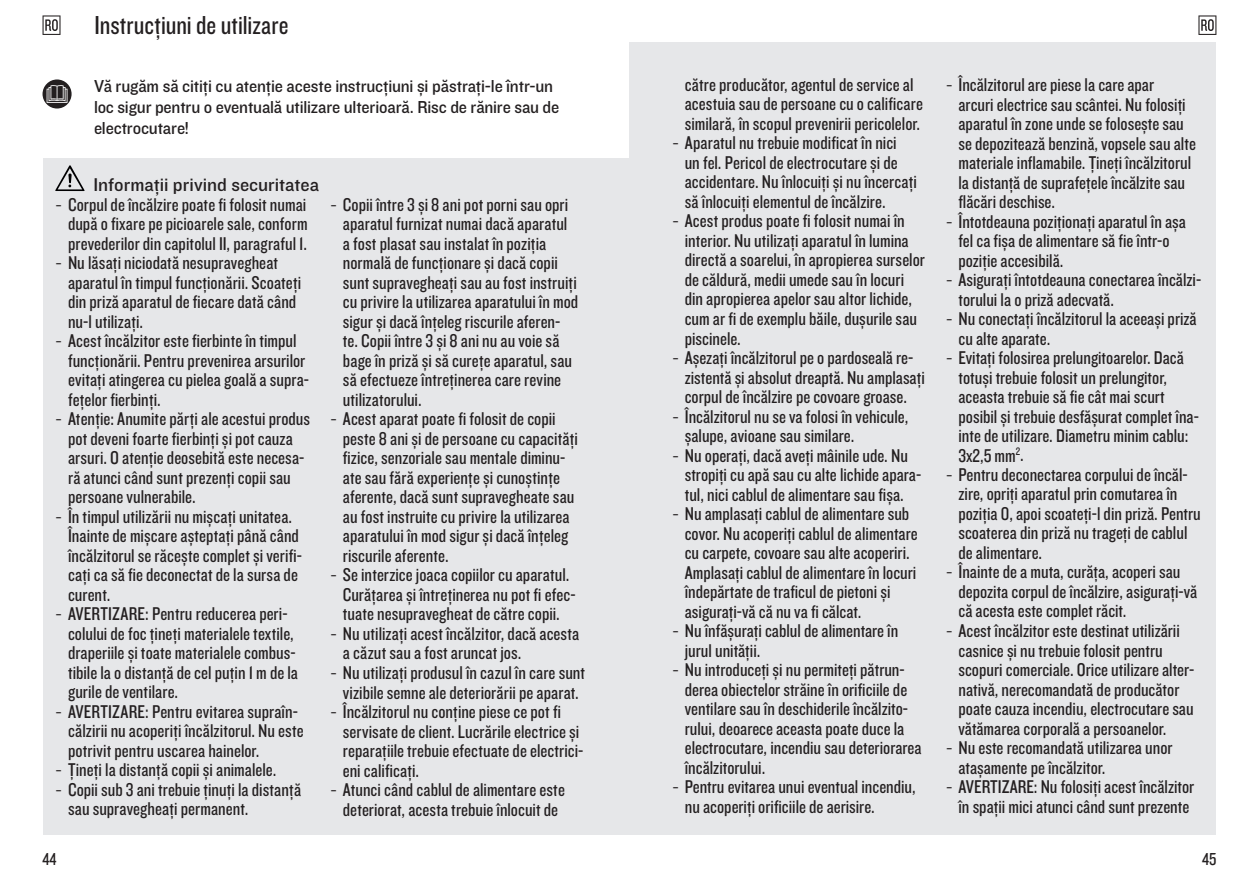
<style>
.page{position:relative;width:1259px;height:893px;background:#fff}
.page>*{position:absolute;margin:0;border:0;box-sizing:border-box;transform-origin:0 0}
.t1{font:27px "Knockout 29 Junior Ltweight";color:#231f20}
.t2{font:19.2px/19.5px "Knockout 29 Junior Ltweight";color:#231f20}
.t3{font:19.2px "Knockout 31 Junior Middlewt";color:#231f20}
.t4{font:18px/21px "Knockout 31 Junior Middlewt";letter-spacing:-.01em;color:#231f20;scale:.95 1}
.t5{font:18px "Knockout 29 Junior Ltweight";color:#231f20}
.s1{font-family:"Helvetica Neue LTW1 G";font-weight:300}
</style>
<div class="page">
<svg style="left:1198px;top:15px;width:18px;height:20px"></svg>
<div style="left:629px;top:43px;width:587px;height:792px;background:#e6e7e9"></div>
<svg style="left:43px;top:15px;width:18px;height:20px"></svg>
<div style="left:43px;top:158px;width:586px;height:677px;background:#e6e7e9"></div>
<svg style="left:55px;top:165px;width:30px;height:26px"></svg>
<svg style="left:43px;top:79px;width:29px;height:30px"></svg>
<svg style="left:47px;top:85px;width:20px;height:18px"></svg>
<p class="t1" style="left:94px;top:7px;width:195px">Instrucțiuni de utilizare</p>
<p class="t4" style="left:94px;top:75px;width:491px">Vă rugăm să citiți cu atenție aceste instrucțiuni și păstrați-le într-un loc sigur pentru o eventuală utilizare ulterioară. Risc de rănire sau de electrocutare!</p>
<p class="t3" style="left:94px;top:171px;width:227px">Informații privind securitatea</p>
<p class="t2" style="left:68px;top:194px;width:241px;text-align:justify;text-indent:-13px"><span class="s1">-</span> Corpul de încălzire poate fi folosit numai după o fixare pe picioarele sale, conform prevederilor din capitolul II, paragraful 1.</p>
<p class="t2" style="left:68px;top:252px;width:235px;text-indent:-13px"><span class="s1">-</span> Nu lăsați niciodată nesupravegheat aparatul în timpul funcționării. Scoateți din priză aparatul de fiecare dată când nu-l utilizați.</p>
<p class="t2" style="left:68px;top:330px;width:243px;text-indent:-13px"><span class="s1">-</span> Acest încălzitor este fierbinte în timpul funcționării. Pentru prevenirea arsurilor evitați atingerea cu pielea goală a supra&shy;fețelor fierbinți.</p>
<p class="t2" style="left:68px;top:408px;width:243px;text-indent:-13px"><span class="s1">-</span> Atenție: Anumite părți ale acestui produs pot deveni foarte fierbinți și pot cauza arsuri. O atenție deosebită este necesa&shy;ră atunci când sunt prezenți copii sau persoane vulnerabile.</p>
<p class="t2" style="left:68px;top:506px;width:235px;text-indent:-13px"><span class="s1">-</span> În timpul utilizării nu mișcați unitatea.<br>Înainte de mișcare așteptați până când încălzitorul se răcește complet și verifi&shy;cați ca să fie deconectat de la sursa de curent.</p>
<p class="t2" style="left:68px;top:603px;width:231px;text-indent:-13px"><span class="s1">-</span> AVERTIZARE: Pentru reducerea peri&shy;colului de foc țineți materialele textile, draperiile și toate materialele combus&shy;tibile la o distanță de cel puțin 1 m de la gurile de ventilare.</p>
<p class="t2" style="left:68px;top:701px;width:237px;text-indent:-13px"><span class="s1">-</span> AVERTIZARE: Pentru evitarea supraîn&shy;călzirii nu acoperiți încălzitorul. Nu este potrivit pentru uscarea hainelor.</p>
<p class="t2" style="left:55px;top:759px;width:223px"><span class="s1">-</span> Țineți la distanță copii și animalele.</p>
<p class="t2" style="left:68px;top:779px;width:235px;text-indent:-13px"><span class="s1">-</span> Copii sub 3 ani trebuie ținuți la distanță sau supravegheați permanent.</p>
<p class="t2" style="left:343px;top:194px;width:237px;text-indent:-13px"><span class="s1">-</span> Copii între 3 și 8 ani pot porni sau opri aparatul furnizat numai dacă aparatul a fost plasat sau instalat în poziția normală de funcționare și dacă copii sunt supravegheați sau au fost instruiți cu privire la utilizarea aparatului în mod sigur și dacă înțeleg riscurile aferen&shy;te. Copii între 3 și 8 ani nu au voie să bage în priză și să curețe aparatul, sau să efectueze întreținerea care revine utilizatorului.</p>
<p class="t2" style="left:343px;top:408px;width:236px;text-indent:-13px"><span class="s1">-</span> Acest aparat poate fi folosit de copii peste 8 ani și de persoane cu capacități fizice, senzoriale sau mentale diminu&shy;ate sau fără experiențe și cunoștințe aferente, dacă sunt supravegheate sau au fost instruite cu privire la utilizarea aparatului în mod sigur și dacă înțeleg riscurile aferente.</p>
<p class="t2" style="left:343px;top:565px;width:234px;text-indent:-13px"><span class="s1">-</span> Se interzice joaca copiilor cu aparatul.<br>Curățarea și întreținerea nu pot fi efec&shy;tuate nesupravegheat de către copii.</p>
<p class="t2" style="left:343px;top:623px;width:238px;text-indent:-13px"><span class="s1">-</span> Nu utilizați acest încălzitor, dacă acesta a căzut sau a fost aruncat jos.</p>
<p class="t2" style="left:330px;top:662px;width:256px;text-align:center"><span class="s1">-</span> Nu utilizați produsul în cazul în care sunt vizibile semne ale deteriorării pe aparat.</p>
<p class="t2" style="left:343px;top:701px;width:242px;text-indent:-13px"><span class="s1">-</span> Încălzitorul nu conține piese ce pot fi servisate de client. Lucrările electrice și reparațiile trebuie efectuate de electrici&shy;eni calificați.</p>
<p class="t2" style="left:330px;top:779px;width:236px;text-align:center"><span class="s1">-</span> Atunci când cablul de alimentare este deteriorat, acesta trebuie înlocuit de</p>
<p class="t5" style="left:43px;top:847px;width:15px">44</p>
<p class="t2" style="left:685px;top:74px;width:240px">către producător, agentul de service al acestuia sau de persoane cu o calificare similară, în scopul prevenirii pericolelor.</p>
<p class="t2" style="left:685px;top:133px;width:234px;text-indent:-13px"><span class="s1">-</span> Aparatul nu trebuie modificat în nici<br>un fel. Pericol de electrocutare și de accidentare. Nu înlocuiți și nu încercați să înlocuiți elementul de încălzire.</p>
<p class="t2" style="left:685px;top:211px;width:242px;text-indent:-13px"><span class="s1">-</span> Acest produs poate fi folosit numai în interior. Nu utilizați aparatul în lumina directă a soarelui, în apropierea surselor de căldură, medii umede sau în locuri din apropierea apelor sau altor lichide, cum ar fi de exemplu băile, dușurile sau piscinele.</p>
<p class="t2" style="left:685px;top:347px;width:241px;text-indent:-13px"><span class="s1">-</span> Așezați încălzitorul pe o pardoseală re&shy;zistentă și absolut dreaptă. Nu amplasați corpul de încălzire pe covoare groase.</p>
<p class="t2" style="left:685px;top:406px;width:225px;text-indent:-13px"><span class="s1">-</span> Încălzitorul nu se va folosi în vehicule, șalupe, avioane sau similare.</p>
<p class="t2" style="left:685px;top:445px;width:238px;text-indent:-13px"><span class="s1">-</span> Nu operați, dacă aveți mâinile ude. Nu stropiți cu apă sau cu alte lichide apara&shy;tul, nici cablul de alimentare sau fișa.</p>
<p class="t2" style="left:685px;top:503px;width:234px;text-indent:-13px"><span class="s1">-</span> Nu amplasați cablul de alimentare sub covor. Nu acoperiți cablul de alimentare cu carpete, covoare sau alte acoperiri.<br>Amplasați cablul de alimentare în locuri îndepărtate de traficul de pietoni și asigurați-vă că nu va fi călcat.</p>
<p class="t2" style="left:685px;top:620px;width:215px;text-indent:-13px"><span class="s1">-</span> Nu înfășurați cablul de alimentare în jurul unității.</p>
<p class="t2" style="left:685px;top:659px;width:238px;text-indent:-13px"><span class="s1">-</span> Nu introduceți și nu permiteți pătrun&shy;derea obiectelor străine în orificiile de ventilare sau în deschiderile încălzito&shy;rului, deoarece aceasta poate duce la electrocutare, incendiu sau deteriorarea încălzitorului.</p>
<p class="t2" style="left:685px;top:776px;width:232px;text-indent:-13px"><span class="s1">-</span> Pentru evitarea unui eventual incendiu, nu acoperiți orificiile de aerisire.</p>
<p class="t2" style="left:958px;top:74px;width:239px;text-indent:-13px"><span class="s1">-</span> Încălzitorul are piese la care apar<br>arcuri electrice sau scântei. Nu folosiți aparatul în zone unde se folosește sau se depozitează benzină, vopsele sau alte materiale inflamabile. Țineți încălzitorul la distanță de suprafețele încălzite sau flăcări deschise.</p>
<p class="t2" style="left:958px;top:211px;width:229px;text-indent:-13px"><span class="s1">-</span> Întotdeauna poziționați aparatul în așa fel ca fișa de alimentare să fie într-o poziție accesibilă.</p>
<p class="t2" style="left:958px;top:269px;width:244px;text-indent:-13px"><span class="s1">-</span> Asigurați întotdeauna conectarea încălzi&shy;torului la o priză adecvată.</p>
<p class="t2" style="left:958px;top:308px;width:240px;text-indent:-13px"><span class="s1">-</span> Nu conectați încălzitorul la aceeași priză cu alte aparate.</p>
<p class="t2" style="left:958px;top:347px;width:242px;text-indent:-13px"><span class="s1">-</span> Evitați folosirea prelungitoarelor. Dacă totuși trebuie folosit un prelungitor, aceasta trebuie să fie cât mai scurt posibil și trebuie desfășurat complet îna&shy;inte de utilizare. Diametru minim cablu:<br>3x2,5 mm<sup>2</sup>.</p>
<p class="t2" style="left:958px;top:464px;width:244px;text-indent:-13px"><span class="s1">-</span> Pentru deconectarea corpului de încăl&shy;zire, opriți aparatul prin comutarea în poziția 0, apoi scoateți-l din priză. Pentru scoaterea din priză nu trageți de cablul de alimentare.</p>
<p class="t2" style="left:958px;top:562px;width:240px;text-indent:-13px"><span class="s1">-</span> Înainte de a muta, curăța, acoperi sau depozita corpul de încălzire, asigurați-vă că acesta este complet răcit.</p>
<p class="t2" style="left:958px;top:620px;width:237px;text-indent:-13px"><span class="s1">-</span> Acest încălzitor este destinat utilizării casnice și nu trebuie folosit pentru scopuri comerciale. Orice utilizare alter&shy;nativă, nerecomandată de producător poate cauza incendiu, electrocutare sau vătămarea corporală a persoanelor.</p>
<p class="t2" style="left:958px;top:737px;width:216px;text-indent:-13px"><span class="s1">-</span> Nu este recomandată utilizarea unor atașamente pe încălzitor.</p>
<p class="t2" style="left:945px;top:776px;width:250px;text-align:center"><span class="s1">-</span> AVERTIZARE: Nu folosiți acest încălzitor în spații mici atunci când sunt prezente</p>
<p class="t5" style="left:1202px;top:847px;width:16px">45</p>
</div>
